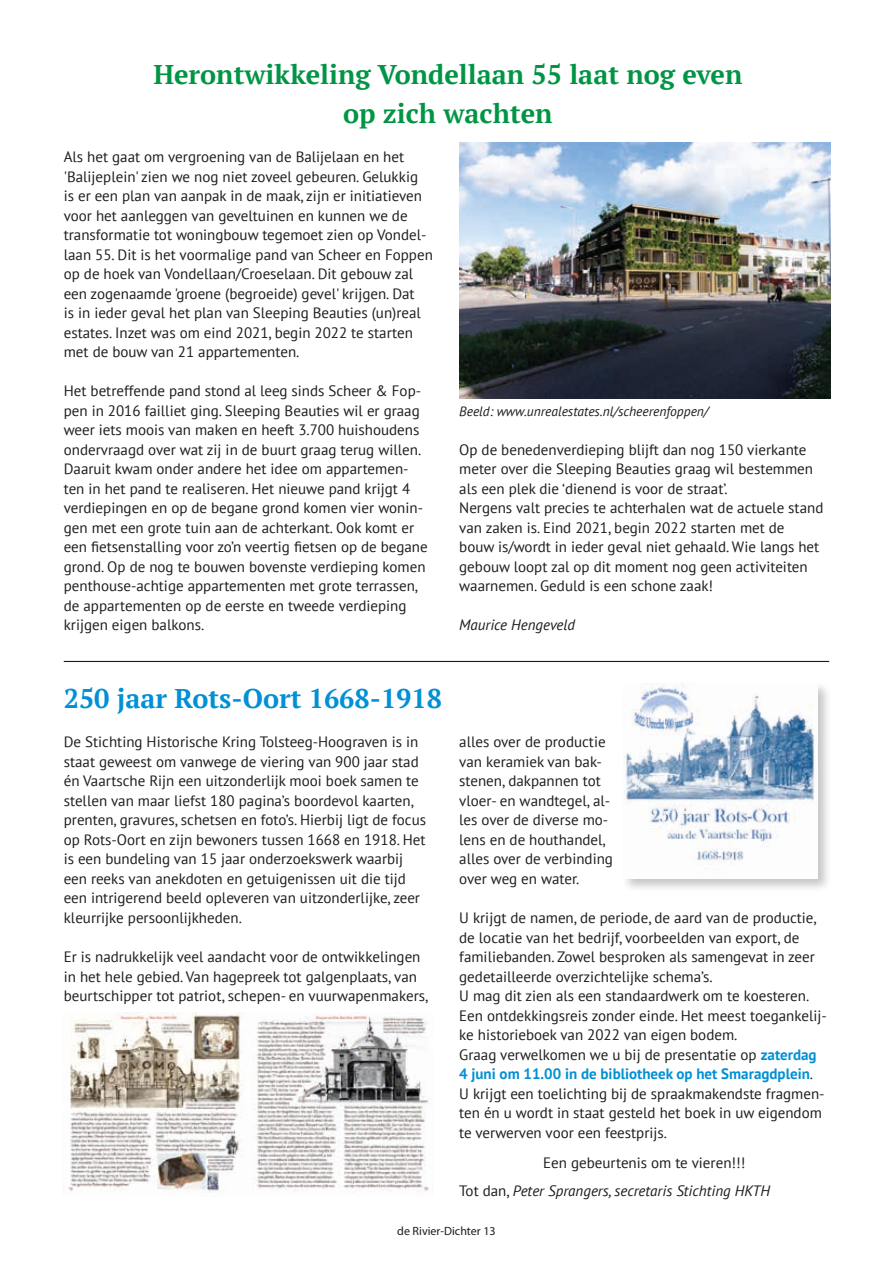
<style>
.page{position:relative;width:893px;height:1263px;background:#fff}
.page>*{position:absolute;margin:0;border:0;box-sizing:border-box;transform-origin:0 0}
.t1{font:700 27px/39px "PT Serif";color:#009545;text-align:center}
.t2{font:700 27px "PT Serif";color:#0090d5}
.t3{font:15px/19.5px "PT Sans";color:#1d1d1b}
.t4{font:italic 15px/28.5px "PT Sans";color:#1d1d1b}
.t5{font:italic 13.5px "PT Sans";color:#1d1d1b}
.t6{font:12px "Myriad Pro";color:#1d1d1b}
.s1{font-weight:700;color:#0090d5}
.s2{font-style:normal}
</style>
<div class="page">
<img style="left:459px;top:143px;width:371px;height:256px">
<img style="left:68px;top:1012px;width:365px;height:181px">
<div style="left:621px;top:681px;width:211px;height:212px;background:#1d1d1b;opacity:.25"></div>
<img style="left:623px;top:684px;width:195px;height:195px">
<hr style="left:64px;top:661px;width:765px;height:1px;background:#1d1d1b">
<h1 class="t1" style="left:153px;top:55px;width:591px">Herontwikkeling Vondellaan 55 laat nog even op zich wachten</h1>
<p class="t3" style="left:64px;top:147px;width:371px">Als het gaat om vergroening van de Balijelaan en het 'Balijeplein' zien we nog niet zoveel gebeuren. Gelukkig<br>is er een plan van aanpak in de maak, zijn er initiatieven voor het aanleggen van geveltuinen en kunnen we de transformatie tot woningbouw tegemoet zien op Vondel&shy;laan 55. Dit is het voormalige pand van Scheer en Foppen op de hoek van Vondellaan/Croeselaan. Dit gebouw zal een zogenaamde 'groene (begroeide) gevel' krijgen. Dat<br>is in ieder geval het plan van Sleeping Beauties (un)real estates. Inzet was om eind 2021, begin 2022 te starten met de bouw van 21 appartementen.</p>
<p class="t3" style="left:64px;top:381px;width:365px">Het betreffende pand stond al leeg sinds Scheer &amp; Fop&shy;pen in 2016 failliet ging. Sleeping Beauties wil er graag weer iets moois van maken en heeft 3.700 huishoudens ondervraagd over wat zij in de buurt graag terug willen.<br>Daaruit kwam onder andere het idee om appartemen&shy;ten in het pand te realiseren. Het nieuwe pand krijgt 4 verdiepingen en op de begane grond komen vier wonin&shy;gen met een grote tuin aan de achterkant. Ook komt er een fietsenstalling voor zo’n veertig fietsen op de begane grond. Op de nog te bouwen bovenste verdieping komen penthouse-achtige appartementen met grote terrassen, de appartementen op de eerste en tweede verdieping krijgen eigen balkons.</p>
<p class="t5" style="left:459px;top:403px;width:251px">Beeld: www.unrealestates.nl/scheerenfoppen/</p>
<p class="t3" style="left:459px;top:440px;width:366px">Op de benedenverdieping blijft dan nog 150 vierkante meter over die Sleeping Beauties graag wil bestemmen als een plek die ‘dienend is voor de straat’.<br>Nergens valt precies te achterhalen wat de actuele stand van zaken is. Eind 2021, begin 2022 starten met de bouw is/wordt in ieder geval niet gehaald. Wie langs het gebouw loopt zal op dit moment nog geen activiteiten waarnemen. Geduld is een schone zaak!</p>
<p class="t4" style="left:459px;top:611px;width:117px">Maurice Hengeveld</p>
<h1 class="t2" style="left:64px;top:681px;width:380px">250 jaar Rots-Oort 1668-1918</h1>
<p class="t3" style="left:64px;top:732px;width:364px">De Stichting Historische Kring Tolsteeg-Hoograven is in staat geweest om vanwege de viering van 900 jaar stad én Vaartsche Rijn een uitzonderlijk mooi boek samen te stellen van maar liefst 180 pagina’s boordevol kaarten, prenten, gravures, schetsen en foto’s. Hierbij ligt de focus op Rots-Oort en zijn bewoners tussen 1668 en 1918. Het is een bundeling van 15 jaar onderzoekswerk waarbij een reeks van anekdoten en getuigenissen uit die tijd een intrigerend beeld opleveren van uitzonderlijke, zeer kleurrijke persoonlijkheden.</p>
<p class="t3" style="left:64px;top:947px;width:366px">Er is nadrukkelijk veel aandacht voor de ontwikkelingen in het hele gebied. Van hagepreek tot galgenplaats, van beurtschipper tot patriot, schepen- en vuurwapenmakers,</p>
<p class="t3" style="left:459px;top:732px;width:155px">alles over de productie van keramiek van bak&shy;stenen, dakpannen tot vloer- en wandtegel, al&shy;les over de diverse mo&shy;lens en de houthandel, alles over de verbinding over weg en water.</p>
<p class="t3" style="left:459px;top:908px;width:369px">U krijgt de namen, de periode, de aard van de productie, de locatie van het bedrijf, voorbeelden van export, de familiebanden. Zowel besproken als samengevat in zeer gedetailleerde overzichtelijke schema’s.<br>U mag dit zien als een standaardwerk om te koesteren.<br>Een ontdekkingsreis zonder einde. Het meest toegankelij&shy;ke historieboek van 2022 van eigen bodem.<br>Graag verwelkomen we u bij de presentatie op <span class="s1">zaterdag 4 juni om 11.00 in de bibliotheek op het Smaragdplein</span>.<br>U krijgt een toelichting bij de spraakmakendste fragmen&shy;ten én u wordt in staat gesteld het boek in uw eigendom te verwerven voor een feestprijs.</p>
<p class="t4" style="left:459px;top:1148px;width:312px;text-indent:84px"><span class="s2">Een gebeurtenis om te vieren!!!<br>Tot dan,</span> Peter Sprangers, secretaris Stichting HKTH</p>
<p class="t6" style="left:397px;top:1223px;width:100px">de Rivier-Dichter 13</p>
</div>
